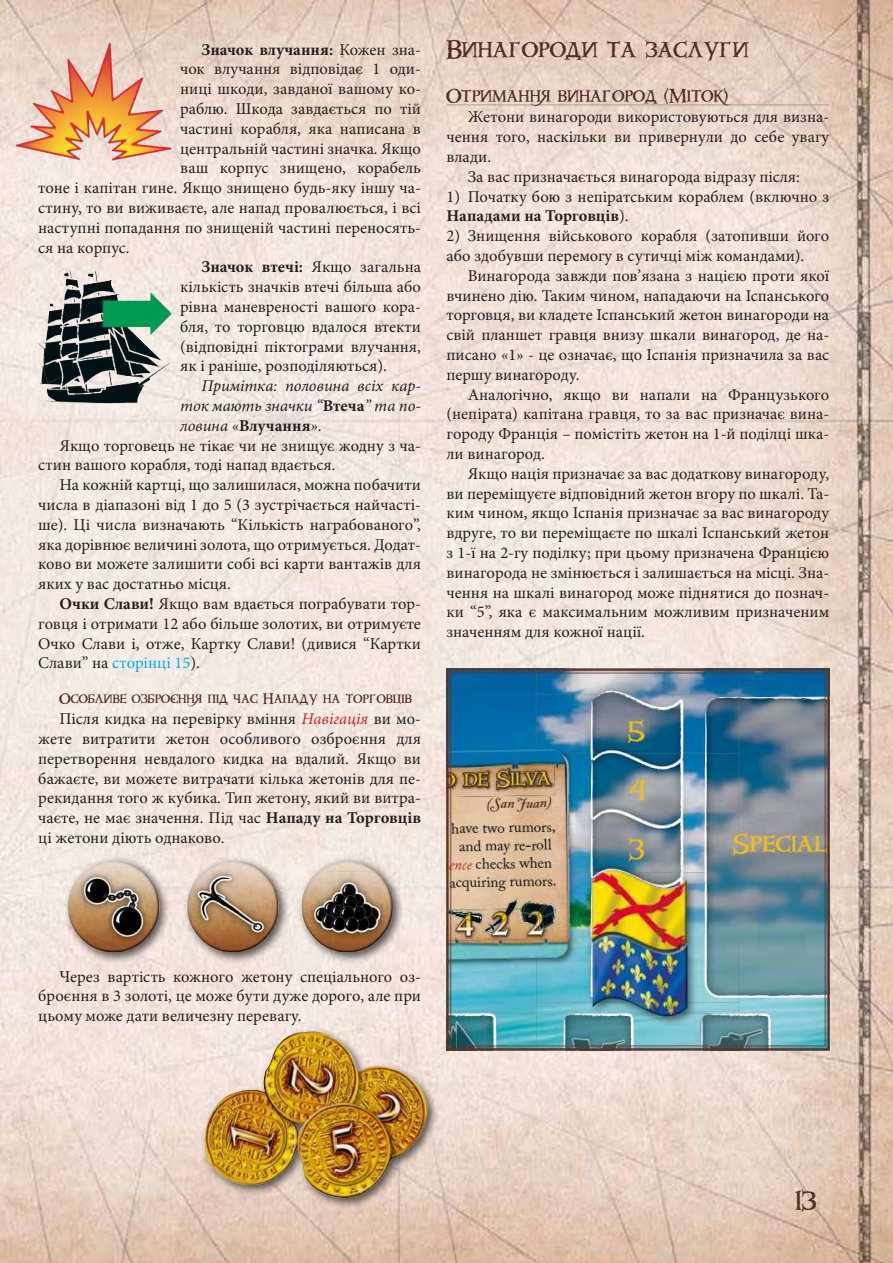
<style>
.page{position:relative;width:893px;height:1263px;background:#fff}
.page>*{position:absolute;margin:0;border:0;box-sizing:border-box;transform-origin:0 0}
.t1{font:24px "Ukr Windlass";color:#522d24}
.t2{font:24px "Windlass";color:#522d24}
.t3{font:18px "Ukr Windlass";color:#522d24}
.t4{font:16.5px/19.8px "Minion Pro";color:#231f20;text-align:justify}
.t5{font:italic 16.5px "Minion Pro";letter-spacing:-.005em;color:#231f20}
.t6{font:700 16.5px "Minion Pro";letter-spacing:-.005em;color:#231f20}
.t7{font:13.5px "Ukr Windlass";color:#522d24}
.s1{font-weight:400}
.s2{font-weight:700;font-style:normal}
.s3{font-weight:700}
.s4{color:#00aeef}
.s5{font-style:italic;color:#d1232a}
</style>
<div class="page">
<img style="left:0;top:0;width:893px;height:1263px">
<div style="left:201px;top:1028px;width:238px;height:181px;background:#231f20;opacity:.75"></div>
<img style="left:204px;top:1031px;width:223px;height:166px">
<img style="left:16px;top:43px;width:156px;height:118px">
<img style="left:38px;top:269px;width:134px;height:134px">
<div style="left:63px;top:856px;width:341px;height:108px;background:#231f20;opacity:.75"></div>
<img style="left:67px;top:860px;width:325px;height:92px">
<hr style="left:446px;top:105px;width:383px;height:1px;background:#ab9f9b">
<img style="left:446px;top:669px;width:383px;height:381px">
<p class="t6" style="left:201px;top:38px;width:221px">Значок влучання: <span class="s1">Кожен зна-</span></p>
<p class="t4" style="left:180px;top:59px;width:242px">чок влучання відповідає 1 оди-</p>
<p class="t4" style="left:180px;top:79px;width:242px">ниці шкоди, завданої вашому ко-</p>
<p class="t4" style="left:180px;top:99px;width:242px">раблю. Шкода завдається по тій</p>
<p class="t4" style="left:180px;top:119px;width:242px">частині корабля, яка написана в</p>
<p class="t4" style="left:180px;top:138px;width:242px">центральній частині значка. Якщо</p>
<p class="t4" style="left:180px;top:158px;width:242px">ваш корпус знищено, корабель</p>
<p class="t4" style="left:38px;top:178px;width:384px">тоне і капітан гине. Якщо знищено будь-яку іншу ча-</p>
<p class="t4" style="left:38px;top:198px;width:384px">стину, то ви виживаєте, але напад провалюється, і всі</p>
<p class="t4" style="left:38px;top:218px;width:384px">наступні попадання по знищеній частині переносять-</p>
<p class="t4" style="left:38px;top:237px;width:93px">ся на корпус.</p>
<p class="t6" style="left:201px;top:255px;width:221px">Значок втечі: <span class="s1">Якщо загальна</span></p>
<p class="t4" style="left:180px;top:277px;width:242px">кількість значків втечі більша або</p>
<p class="t4" style="left:180px;top:297px;width:242px">рівна маневреності вашого кора-</p>
<p class="t4" style="left:180px;top:317px;width:242px">бля, то торговцю вдалося втекти</p>
<p class="t4" style="left:180px;top:336px;width:242px">(відповідні піктограми влучання,</p>
<p class="t4" style="left:180px;top:356px;width:208px">як і раніше, розподіляються).</p>
<p class="t5" style="left:201px;top:375px;width:221px">Примітка: половина всіх кар-</p>
<p class="t5" style="left:180px;top:394px;width:242px">ток мають значки “<span class="s2">Втеча</span>” та по-</p>
<p class="t5" style="left:180px;top:414px;width:143px">ловина «<span class="s2">Влучання</span>».</p>
<p class="t4" style="left:60px;top:435px;width:363px">Якщо торговець не тікає чи не знищує жодну з ча-</p>
<p class="t4" style="left:38px;top:455px;width:299px">стин вашого корабля, тоді напад вдається.</p>
<p class="t4" style="left:60px;top:475px;width:363px">На кожній картці, що залишилася, можна побачити</p>
<p class="t4" style="left:38px;top:495px;width:384px">числа в діапазоні від 1 до 5 (3 зустрічається найчасті-</p>
<p class="t4" style="left:38px;top:515px;width:384px">ше). Ці числа визначають “Кількість награбованого”,</p>
<p class="t4" style="left:38px;top:534px;width:384px">яка дорівнює величині золота, що отримується. Додат-</p>
<p class="t4" style="left:38px;top:554px;width:384px">ково ви можете залишити собі всі карти вантажів для</p>
<p class="t4" style="left:38px;top:574px;width:194px">яких у вас достатньо місця.</p>
<p class="t4" style="left:60px;top:594px;width:363px"><span class="s3">Очки Слави!</span> Якщо вам вдається пограбувати тор-</p>
<p class="t4" style="left:38px;top:614px;width:384px">говця і отримати 12 або більше золотих, ви отримуєте</p>
<p class="t4" style="left:38px;top:633px;width:384px">Очко Слави і, отже, Картку Слави! (дивися “Картки</p>
<p class="t4" style="left:38px;top:653px;width:163px">Слави” на <span class="s4">сторінці 15</span>).</p>
<p class="t7" style="left:60px;top:690px;width:354px">Особливе озброєнняпід час Нападу на торговців</p>
<p class="t4" style="left:38px;top:709px;width:384px;text-indent:21px">Після кидка на перевірку вміння <span class="s5">Навігація</span> ви мо&shy;жете витратити жетон особливого озброєння для перетворення невдалого кидка на вдалий. Якщо ви бажаєте, ви можете витрачати кілька жетонів для пе&shy;рекидання того ж кубика. Тип жетону, який ви витра&shy;чаєте, не має значення. Під час <span class="s3">Нападу на Торговців </span>ці жетони діють однаково.</p>
<h1 class="t1" style="left:446px;top:33px;width:304px">Винагороди та заслуги</h1>
<p class="t3" style="left:446px;top:83px;width:283px">Отриманнявинагород (Міток)</p>
<p class="t4" style="left:468px;top:107px;width:363px">Жетони винагороди використовуються для визна-</p>
<p class="t4" style="left:446px;top:127px;width:384px">чення того, наскільки ви привернули до себе увагу</p>
<p class="t4" style="left:446px;top:147px;width:46px">влади.</p>
<p class="t4" style="left:468px;top:167px;width:334px">За вас призначається винагорода відразу після:</p>
<p class="t4" style="left:446px;top:186px;width:384px">1) Початку бою з непіратським кораблем (включно з<br><span class="s3">Нападами на Торговців</span>).</p>
<p class="t4" style="left:446px;top:226px;width:384px">2) Знищення військового корабля (затопивши його або здобувши перемогу в сутичці між командами).</p>
<p class="t4" style="left:446px;top:266px;width:384px;text-indent:21px">Винагорода завжди пов’язана з нацією проти якої вчинено дію. Таким чином, нападаючи на Іспанського торговця, ви кладете Іспанський жетон винагороди на свій планшет гравця внизу шкали винагород, де на&shy;писано «1» - це означає, що Іспанія призначила за вас першу винагороду.</p>
<p class="t4" style="left:446px;top:384px;width:384px;text-indent:21px">Аналогічно, якщо ви напали на Французького (непірата) капітана гравця, то за вас призначає вина&shy;городу Франція – помістіть жетон на 1-й поділці шка&shy;ли винагород.</p>
<p class="t4" style="left:446px;top:464px;width:384px;text-indent:21px">Якщо нація призначає за вас додаткову винагороду, ви переміщуєте відповідний жетон вгору по шкалі. Та&shy;ким чином, якщо Іспанія призначає за вас винагороду вдруге, то ви переміщаєте по шкалі Іспанський жетон з 1-ї на 2-гу поділку; при цьому призначена Францією винагорода не змінюється і залишається на місці. Зна&shy;чення на шкалі винагород може піднятися до познач&shy;ки “5”, яка є максимальним можливим призначеним значенням для кожної нації.</p>
<p class="t4" style="left:38px;top:966px;width:384px;text-indent:21px">Через вартість кожного жетону спеціального оз&shy;броєння в 3 золоті, це може бути дуже дорого, але при цьому може дати величезну перевагу.</p>
<h1 class="t2" style="left:795px;top:1183px;width:23px">13</h1>
</div>
